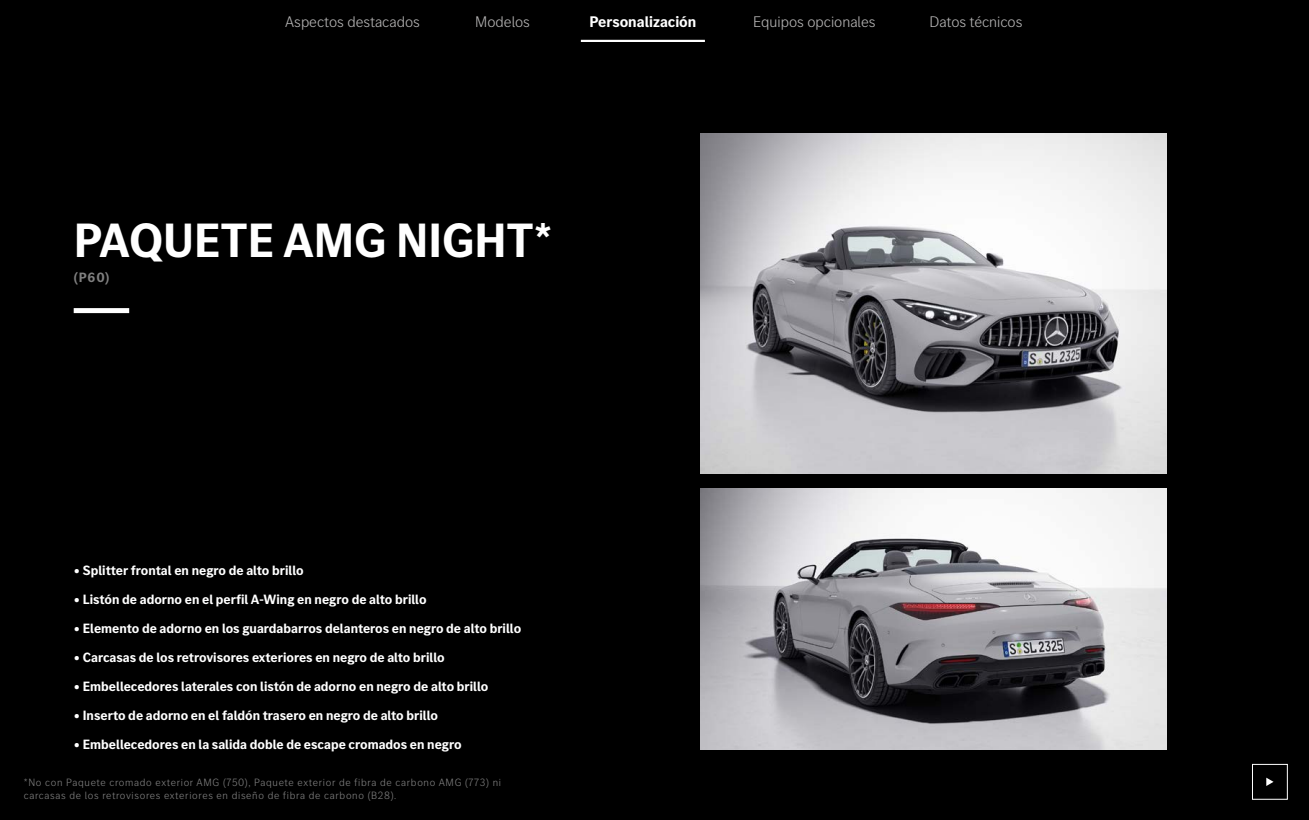
<style>
.page{position:relative;width:1309px;height:820px;background:#fff}
.page>*{position:absolute;margin:0;border:0;box-sizing:border-box;transform-origin:0 0}
.t1{font:700 50px "MB Corpo S Title";color:#fff}
.t2{font:300 16px "MB Corpo S Title";color:#b3b2b2}
.t3{font:700 16px "MB Corpo S Title";color:#fff}
.t4{font:700 14px "MB Corpo S Title";color:#fff}
.t5{font:700 14px "MB Corpo S Title";color:#808080}
.t6{font:300 11px/13px "MB Corpo S Title";letter-spacing:.06em;color:#808080}
.s1{font-weight:300}
</style>
<div class="page">
<div style="left:0;top:0;width:1309px;height:43px;background:#000"></div>
<hr style="left:581px;top:40px;width:124px;height:3px;background:#fff">
<div style="left:0;top:43px;width:1309px;height:777px;background:#000"></div>
<div style="left:1252px;top:764px;width:36px;height:36px;border:1px solid #fff"></div>
<svg style="left:1266px;top:778px;width:8px;height:8px"></svg>
<div style="left:74px;top:308px;width:55px;height:5px;background:#fff"></div>
<img style="left:700px;top:133px;width:466px;height:340px">
<img style="left:700px;top:489px;width:466px;height:260px">
<p class="t2" style="left:285px;top:12px;width:136px">Aspectos destacados</p>
<p class="t2" style="left:475px;top:12px;width:56px">Modelos</p>
<p class="t3" style="left:589px;top:11px;width:109px">Personalización</p>
<p class="t2" style="left:753px;top:12px;width:124px">Equipos opcionales</p>
<p class="t2" style="left:929px;top:12px;width:95px">Datos técnicos</p>
<h1 class="t1" style="left:74px;top:207px;width:480px">PAQUETE AMG NIGHT*</h1>
<p class="t5" style="left:74px;top:268px;width:37px">(P60)</p>
<p class="t4" style="left:74px;top:561px;width:231px"><span class="s1">•</span> Splitter frontal en negro de alto brillo</p>
<p class="t4" style="left:74px;top:590px;width:354px"><span class="s1">•</span> Listón de adorno en el perfil A-Wing en negro de alto brillo</p>
<p class="t4" style="left:74px;top:619px;width:449px"><span class="s1">•</span> Elemento de adorno en los guardabarros delanteros en negro de alto brillo</p>
<p class="t4" style="left:74px;top:648px;width:372px"><span class="s1">•</span> Carcasas de los retrovisores exteriores en negro de alto brillo</p>
<p class="t4" style="left:74px;top:677px;width:416px"><span class="s1">•</span> Embellecedores laterales con listón de adorno en negro de alto brillo</p>
<p class="t4" style="left:74px;top:706px;width:366px"><span class="s1">•</span> Inserto de adorno en el faldón trasero en negro de alto brillo</p>
<p class="t4" style="left:74px;top:735px;width:389px"><span class="s1">•</span> Embellecedores en la salida doble de escape cromados en negro</p>
<p class="t6" style="left:24px;top:776px;width:479px">*No con Paquete cromado exterior AMG (750), Paquete exterior de fibra de carbono AMG (773) ni carcasas de los retrovisores exteriores en diseño de fibra de carbono (B28).</p>
</div>
